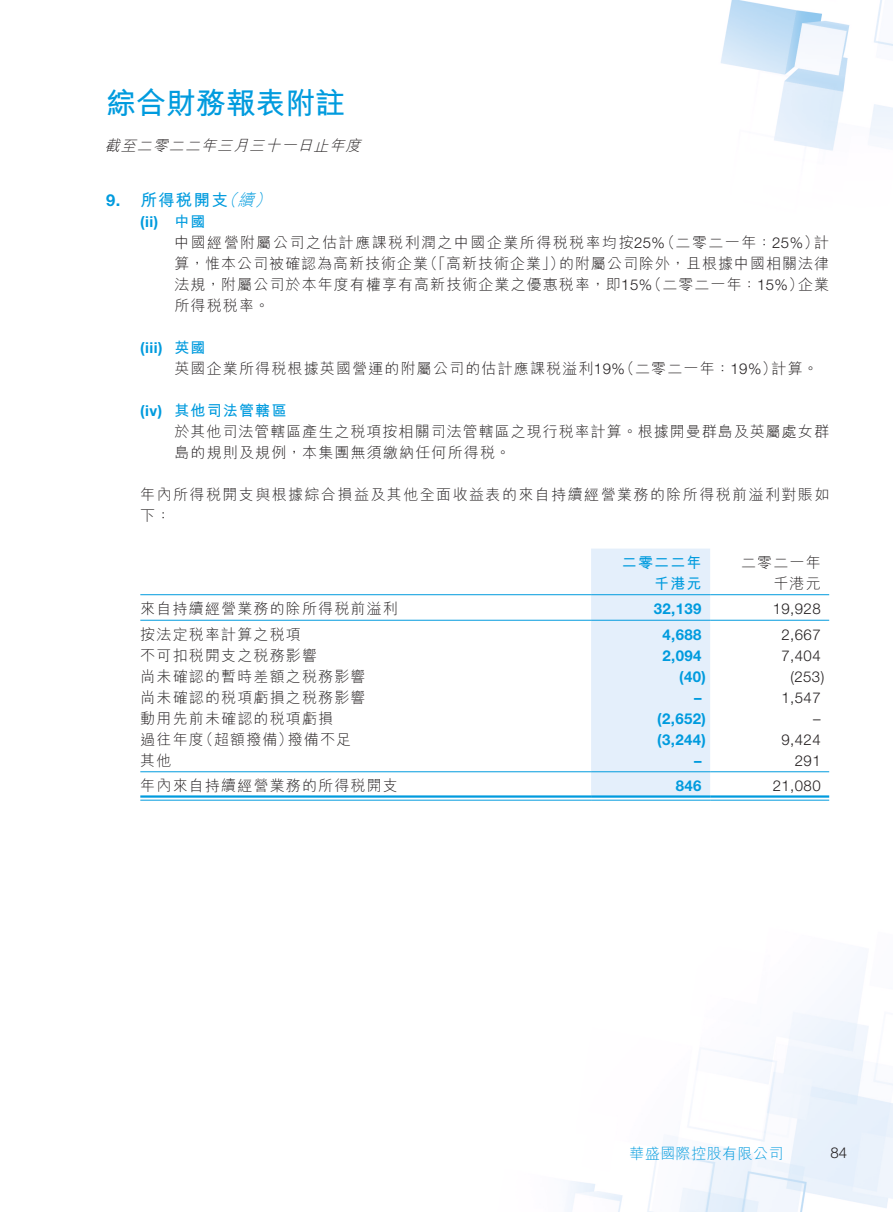
<style>
.page{position:relative;width:893px;height:1212px;background:#fff}
.page>*{position:absolute;margin:0;border:0;box-sizing:border-box;transform-origin:0 0}
.t1{font:700 30px "M Hei HK";letter-spacing:-.005em;color:#009bde}
._01_H1{font:700 16.5px "M Hei HK";letter-spacing:.08em;color:#009bde}
._01_H1-2{font:italic 300 16.5px "M Hei HK";color:#009bde}
._01_H1-3{font:700 16.5px "Helvetica Neue LT Std";color:#009bde}
._00_txt{font:300 15px/21px "M Hei HK";letter-spacing:.08em;color:#231f20}
._50_Table_txt{font:300 15px "M Hei HK";letter-spacing:.08em;color:#231f20}
._50_Table_txt-2{font:300 15px "Helvetica Neue LT Std";letter-spacing:.03em;color:#231f20}
._50_Table_txt-3{font:700 15px "Helvetica Neue LT Std";letter-spacing:.03em;color:#009bde}
.t2{font:italic 300 15px "M Hei HK";color:#231f20}
._02_H2{font:700 15px "Helvetica Neue LT Std";letter-spacing:.03em;color:#009bde}
._02_H2-2{font:700 15px "M Hei HK";letter-spacing:.08em;color:#009bde}
.t3{font:300 15px "M Hei HK";letter-spacing:.03em;color:#009bde}
._50_Table_txt-4{font:700 15px "M Hei HK";letter-spacing:.08em;color:#009bde}
.s1{font-family:"Helvetica Neue LT Std"}
</style>
<div class="page">
<img style="left:140px;top:0;width:753px;height:1212px">
<div style="left:591px;top:548px;width:119px;height:247px;background:#e4effb"></div>
<hr style="left:140px;top:594px;width:451px;height:1px;background:#009bde">
<hr style="left:591px;top:594px;width:119px;height:1px;background:#009bde">
<hr style="left:710px;top:594px;width:119px;height:1px;background:#009bde">
<hr style="left:140px;top:620px;width:451px;height:1px;background:#009bde">
<hr style="left:591px;top:620px;width:119px;height:1px;background:#009bde">
<hr style="left:710px;top:620px;width:119px;height:1px;background:#009bde">
<hr style="left:140px;top:771px;width:451px;height:1px;background:#009bde">
<hr style="left:591px;top:771px;width:119px;height:1px;background:#009bde">
<hr style="left:710px;top:771px;width:119px;height:1px;background:#009bde">
<hr style="left:140px;top:795px;width:451px;height:3px;background:#009bde">
<hr style="left:140px;top:800px;width:451px;height:1px;background:#009bde">
<hr style="left:591px;top:795px;width:119px;height:3px;background:#009bde">
<hr style="left:591px;top:800px;width:119px;height:1px;background:#009bde">
<hr style="left:710px;top:795px;width:119px;height:3px;background:#009bde">
<hr style="left:710px;top:800px;width:119px;height:1px;background:#009bde">
<h1 class="t1" style="left:106px;top:81px;width:240px">綜合財務報表附註</h1>
<p class="t2" style="left:105px;top:138px;width:261px">截至二零二二年三月三十一日止年度</p>
<p class="_01_H1-2" style="left:254px;top:192px;width:22px">(</p>
<p class="_01_H1-2" style="left:237px;top:192px;width:22px">續</p>
<p class="_01_H1-2" style="left:221px;top:192px;width:22px">（</p>
<p class="_01_H1" style="left:140px;top:188px;width:89px">所得稅開支</p>
<p class="_01_H1-3" style="left:106px;top:190px;width:16px">9.</p>
<p class="_02_H2" style="left:140px;top:212px;width:19px">(ii)</p>
<p class="_02_H2" style="left:140px;top:338px;width:24px">(iii)</p>
<p class="_02_H2" style="left:140px;top:401px;width:23px">(iv)</p>
<p class="_02_H2-2" style="left:174px;top:211px;width:33px">中國</p>
<p class="_00_txt" style="left:660px;top:232px;width:160px">（二零二一年：<span class="s1">25%</span>）</p>
<p class="_00_txt" style="left:559px;top:232px;width:271px;text-indent:-385px">中國經營附屬公司之估計應課稅利潤之中國企業所得稅稅率均按<span class="s1">25%<br></span>的附屬公司除外，且根據中國相關法律</p>
<p class="_00_txt" style="left:814px;top:232px;width:16px">計</p>
<p class="_00_txt" style="left:174px;top:253px;width:255px">算，惟本公司被確認為高新技術企業</p>
<p class="_00_txt" style="left:423px;top:253px;width:143px">（「高新技術企業」）</p>
<p class="_00_txt" style="left:174px;top:274px;width:479px">法規，附屬公司於本年度有權享有高新技術企業之優惠稅率，即<span class="s1">15%</span>所得稅稅率。</p>
<p class="_02_H2-2" style="left:174px;top:337px;width:33px">英國</p>
<p class="_00_txt" style="left:647px;top:274px;width:158px">（二零二一年：<span class="s1">15%</span>）</p>
<p class="_00_txt" style="left:798px;top:274px;width:33px">企業</p>
<p class="_00_txt" style="left:620px;top:358px;width:159px">（二零二一年：<span class="s1">19%</span>）</p>
<p class="_00_txt" style="left:174px;top:358px;width:452px">英國企業所得稅根據英國營運的附屬公司的估計應課稅溢利<span class="s1">19%</span></p>
<p class="_02_H2-2" style="left:174px;top:400px;width:114px">其他司法管轄區</p>
<p class="_00_txt" style="left:772px;top:358px;width:48px">計算。</p>
<p class="_00_txt" style="left:174px;top:421px;width:656px">於其他司法管轄區產生之稅項按相關司法管轄區之現行稅率計算。根據開曼群島及英屬處女群島的規則及規例，本集團無須繳納任何所得稅。</p>
<p class="_00_txt" style="left:140px;top:484px;width:691px">年內所得稅開支與根據綜合損益及其他全面收益表的來自持續經營業務的除所得稅前溢利對賬如下：</p>
<p class="_50_Table_txt" style="left:741px;top:554px;width:81px">二零二一年</p>
<p class="_50_Table_txt-4" style="left:622px;top:551px;width:81px">二零二二年</p>
<p class="_50_Table_txt-4" style="left:654px;top:572px;width:49px">千港元</p>
<p class="_50_Table_txt" style="left:773px;top:575px;width:49px">千港元</p>
<p class="_50_Table_txt" style="left:140px;top:601px;width:259px">來自持續經營業務的除所得稅前溢利</p>
<p class="_50_Table_txt-3" style="left:654px;top:599px;width:49px">32,139</p>
<p class="_50_Table_txt-2" style="left:773px;top:600px;width:49px">19,928</p>
<p class="_50_Table_txt" style="left:140px;top:626px;width:162px">按法定稅率計算之稅項</p>
<p class="_50_Table_txt-3" style="left:662px;top:625px;width:41px">4,688</p>
<p class="_50_Table_txt-2" style="left:781px;top:625px;width:41px">2,667</p>
<p class="_50_Table_txt" style="left:140px;top:647px;width:178px">不可扣稅開支之稅務影響</p>
<p class="_50_Table_txt-3" style="left:662px;top:646px;width:41px">2,094</p>
<p class="_50_Table_txt-2" style="left:781px;top:646px;width:41px">7,404</p>
<p class="_50_Table_txt" style="left:140px;top:668px;width:227px">尚未確認的暫時差額之稅務影響</p>
<p class="_50_Table_txt-3" style="left:679px;top:667px;width:28px">)40(</p>
<p class="_50_Table_txt-2" style="left:790px;top:667px;width:35px">)253(</p>
<p class="_50_Table_txt" style="left:140px;top:689px;width:227px">尚未確認的稅項虧損之稅務影響</p>
<p class="_50_Table_txt-3" style="left:694px;top:688px;width:9px">–</p>
<p class="_50_Table_txt-2" style="left:781px;top:688px;width:41px">1,547</p>
<p class="_50_Table_txt" style="left:140px;top:710px;width:194px">動用先前未確認的稅項虧損</p>
<p class="_50_Table_txt-3" style="left:657px;top:709px;width:50px">)2,652(</p>
<p class="_50_Table_txt-2" style="left:813px;top:709px;width:9px">–</p>
<p class="_50_Table_txt" style="left:199px;top:731px;width:96px">（超額撥備）</p>
<p class="_50_Table_txt" style="left:140px;top:731px;width:65px">過往年度</p>
<p class="_50_Table_txt" style="left:288px;top:731px;width:65px">撥備不足</p>
<p class="_50_Table_txt-3" style="left:657px;top:730px;width:50px">)3,244(</p>
<p class="_50_Table_txt-2" style="left:781px;top:730px;width:41px">9,424</p>
<p class="_50_Table_txt" style="left:140px;top:752px;width:33px">其他</p>
<p class="_50_Table_txt-3" style="left:694px;top:751px;width:9px">–</p>
<p class="_50_Table_txt-2" style="left:795px;top:751px;width:27px">291</p>
<p class="_50_Table_txt" style="left:140px;top:778px;width:259px">年內來自持續經營業務的所得稅開支</p>
<p class="_50_Table_txt-3" style="left:676px;top:777px;width:27px">846</p>
<p class="_50_Table_txt-2" style="left:773px;top:777px;width:49px">21,080</p>
<p class="t3" style="left:630px;top:1145px;width:156px">華盛國際控股有限公司</p>
<p class="_50_Table_txt-2" style="left:830px;top:1143px;width:18px">84</p>
</div>
